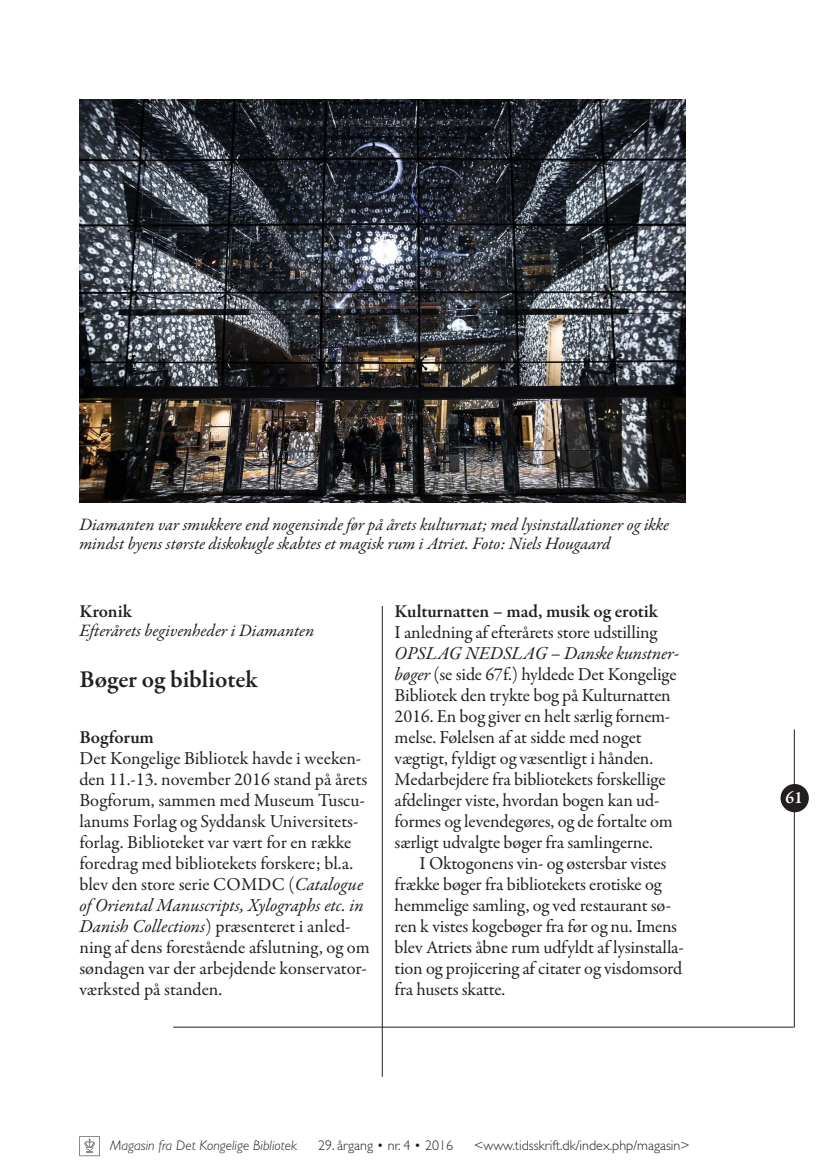
<style>
.page{position:relative;width:834px;height:1176px;background:#fff}
.page>*{position:absolute;margin:0;border:0;box-sizing:border-box;transform-origin:0 0}
.P06_Titel{font:600 24.5px "Garamond Premr Pro";color:#231f20}
.P02_Uden_indrykning{font:18.38px/21px "Garamond Premr Pro";letter-spacing:-.01em;color:#231f20}
.P01_Indrykning{font:18.38px/21px "Garamond Premr Pro";letter-spacing:-.01em;color:#231f20}
.P04_Mellemrubrik{font:600 18.38px "Garamond Premr Pro";letter-spacing:-.005em;color:#231f20}
.P07_Undertitel{font:600 18.38px "Garamond Premr Pro";letter-spacing:.005em;color:#231f20}
.P10_Billedtekst{font:italic 17.5px/19.2px "Garamond Premr Pro";letter-spacing:-.005em;color:#231f20}
.t1{font:600 17.5px "Garamond Premr Pro";color:#fff}
.t2{font:300 14px "Gill Sans Std";color:#231f20}
.t3{font:italic 300 14px "Gill Sans Std";color:#231f20}
.s1{font-style:italic}
</style>
<div class="page">
<hr style="left:173px;top:1027px;width:620px;height:1px;background:#231f20">
<hr style="left:793px;top:729px;width:1px;height:298px;background:#231f20">
<hr style="left:382px;top:313px;width:1px;height:763px;background:#231f20">
<div style="left:780px;top:784px;width:28px;height:28px;background:#231f20;border-radius:50%"></div>
<svg style="left:79px;top:1136px;width:21px;height:20px"></svg>
<div style="left:370px;top:99px;width:24px;height:506px;background:#fff"></div>
<img style="left:79px;top:99px;width:606px;height:403px">
<p class="P10_Billedtekst" style="left:79px;top:516px;width:591px">Diamanten var smukkere end nogensinde før på årets kulturnat; med lysinstallationer og ikke mindst byens største diskokugle skabtes et magisk rum i Atriet. Foto: Niels Hougaard</p>
<p class="P04_Mellemrubrik" style="left:79px;top:600px;width:54px">Kronik</p>
<p class="P10_Billedtekst" style="left:79px;top:622px;width:236px">Efterårets begivenheder i Diamanten</p>
<p class="P06_Titel" style="left:79px;top:664px;width:180px">Bøger og bibliotek</p>
<p class="P07_Undertitel" style="left:79px;top:726px;width:76px">Bogforum</p>
<p class="P02_Uden_indrykning" style="left:79px;top:748px;width:292px">Det Kongelige Bibliotek havde i weeken&shy;den 11.-13. november 2016 stand på årets Bogforum, sammen med Museum Tuscu&shy;lanums Forlag og Syddansk Universitets&shy;forlag. Biblioteket var vært for en række foredrag med bibliotekets forskere; bl.a. blev den store serie COMDC (<span class="s1">Catalogue of Oriental Manuscripts, Xylographs etc. in Danish Collections</span>) præsenteret i anled&shy;ning af dens forestående afslutning, og om søndagen var der arbejdende konservator&shy;værksted på standen.</p>
<p class="P04_Mellemrubrik" style="left:394px;top:600px;width:265px">Kulturnatten – mad, musik og erotik</p>
<p class="P02_Uden_indrykning" style="left:394px;top:622px;width:286px">I anledning af efterårets store udstilling <span class="s1">OPSLAG NEDSLAG – Danske kunstner&shy;bøger</span> (se side 67f.) hyldede Det Kongelige Bibliotek den trykte bog på Kulturnatten 2016. En bog giver en helt særlig fornem&shy;melse. Følelsen af at sidde med noget vægtigt, fyldigt og væsentligt i hånden.<br>Medarbejdere fra bibliotekets forskellige afdelinger viste, hvordan bogen kan ud&shy;formes og levendegøres, og de fortalte om særligt udvalgte bøger fra samlingerne.</p>
<p class="P01_Indrykning" style="left:394px;top:853px;width:291px;text-indent:25px">I Oktogonens vin- og østersbar vistes frække bøger fra bibliotekets erotiske og hemmelige samling, og ved restaurant sø&shy;ren k vistes kogebøger fra før og nu. Imens blev Atriets åbne rum udfyldt af lysinstalla&shy;tion og projicering af citater og visdomsord fra husets skatte.</p>
<p class="t3" style="left:110px;top:1138px;width:188px">Magasin fra Det Kongelige Bibliotek</p>
<p class="t2" style="left:318px;top:1138px;width:137px">29. årgang • nr. 4 • 2016</p>
<p class="t2" style="left:474px;top:1138px;width:217px">&lt;www.tidsskrift.dk/index.php/magasin&gt;</p>
<p class="t1" style="left:785px;top:787px;width:19px">61</p>
</div>
